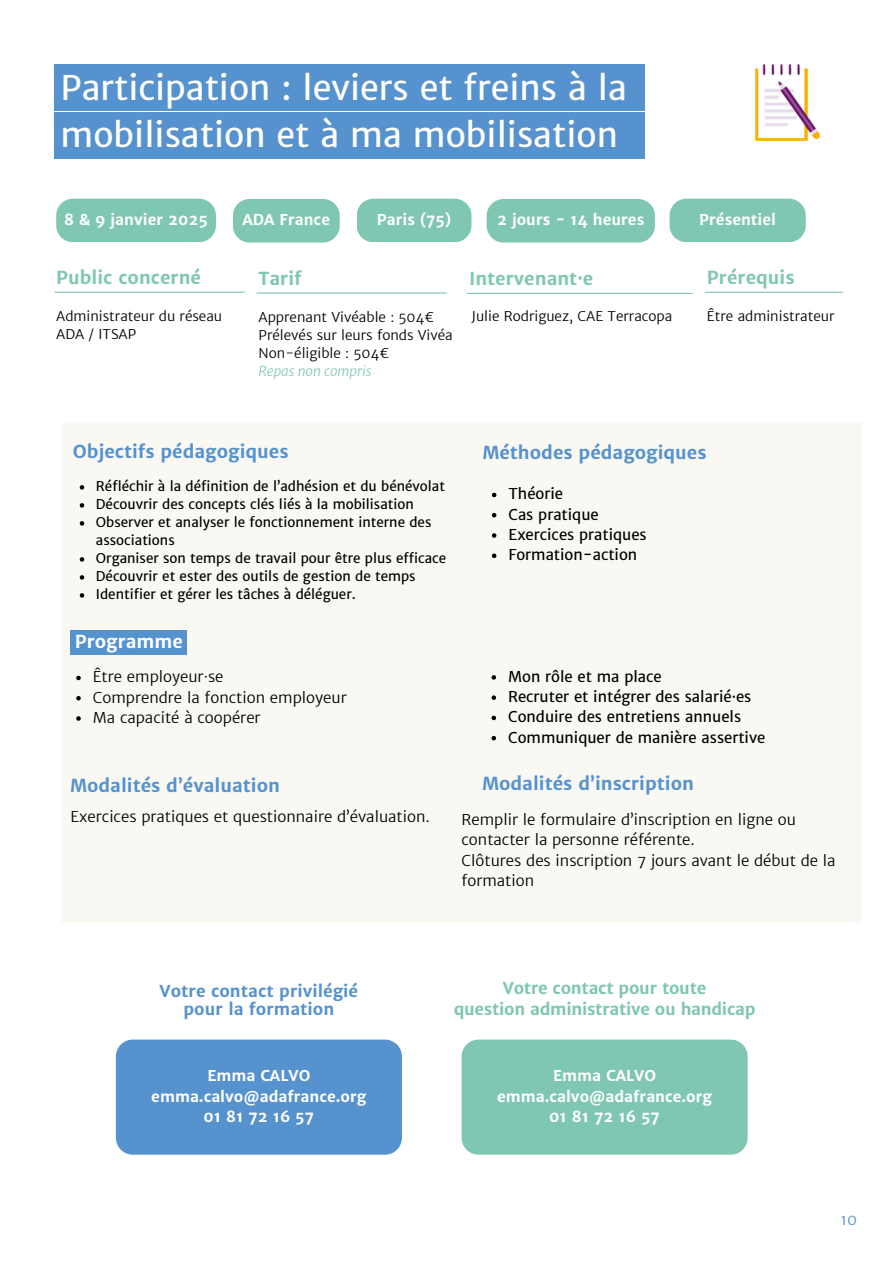
<style>
.page{position:relative;width:894px;height:1264px;background:#fff}
.page>*{position:absolute;margin:0;border:0;box-sizing:border-box;transform-origin:0 0}
.t1{font:34.05px/47.2px "Merriweather Sans";color:#fff}
.t2{font:700 18px "Merriweather Sans";color:#5692ce}
.t3{font:700 18px "Merriweather Sans";color:#7fc7b2}
.t4{font:700 18px "Merriweather Sans";color:#fff}
.t5{font:700 16.5px/20.2px "Merriweather Sans";letter-spacing:-.015em;color:#7fc7b2;text-align:center}
.t6{font:700 16.5px/18px "Merriweather Sans";color:#5692ce;text-align:center}
.t7{font:300 15px/20.2px "Merriweather Sans";color:#000}
.t8{font:15px "Merriweather Sans";color:#000}
.t9{font:700 15px/20.2px "Merriweather Sans";color:#fff;text-align:center}
.t10{font:300 15px "Merriweather Sans";color:#5692ce}
.t11{font:13.5px/18px "Merriweather Sans";color:#000}
.t12{font:300 13.5px/18px "Merriweather Sans";color:#000}
.s1{font-style:italic;color:#7fc7b2}
</style>
<div class="page">
<div style="left:54px;top:64px;width:590px;height:46px;background:#5692ce"></div>
<hr style="left:54px;top:292px;width:191px;height:1px;background:#7fc7b2">
<div style="left:62px;top:422px;width:798px;height:500px;background:#faf8f3"></div>
<div style="left:233px;top:199px;width:106px;height:43px;background:#7fc7b2"></div>
<div style="left:357px;top:199px;width:114px;height:43px;background:#7fc7b2"></div>
<div style="left:56px;top:199px;width:160px;height:43px;background:#7fc7b2"></div>
<div style="left:669px;top:199px;width:136px;height:43px;background:#7fc7b2"></div>
<hr style="left:256px;top:292px;width:190px;height:1px;background:#7fc7b2">
<div style="left:70px;top:630px;width:117px;height:24px;background:#5692ce"></div>
<div style="left:116px;top:1039px;width:286px;height:115px;background:#5692ce"></div>
<hr style="left:467px;top:293px;width:225px;height:1px;background:#7fc7b2">
<hr style="left:704px;top:292px;width:138px;height:1px;background:#7fc7b2">
<div style="left:486px;top:199px;width:168px;height:43px;background:#7fc7b2"></div>
<div style="left:461px;top:1039px;width:286px;height:115px;background:#7fc7b2"></div>
<img style="left:755px;top:64px;width:64px;height:77px">
<div style="left:54px;top:112px;width:590px;height:47px;background:#5692ce"></div>
<svg style="left:492px;top:493px;width:4px;height:4px"></svg>
<svg style="left:492px;top:513px;width:4px;height:4px"></svg>
<svg style="left:492px;top:533px;width:4px;height:5px"></svg>
<svg style="left:492px;top:553px;width:4px;height:5px"></svg>
<svg style="left:76px;top:675px;width:5px;height:5px"></svg>
<svg style="left:76px;top:696px;width:5px;height:4px"></svg>
<svg style="left:76px;top:716px;width:5px;height:4px"></svg>
<svg style="left:80px;top:485px;width:4px;height:4px"></svg>
<svg style="left:80px;top:503px;width:4px;height:4px"></svg>
<svg style="left:80px;top:521px;width:4px;height:4px"></svg>
<svg style="left:80px;top:557px;width:4px;height:4px"></svg>
<svg style="left:80px;top:575px;width:4px;height:4px"></svg>
<svg style="left:80px;top:593px;width:4px;height:4px"></svg>
<svg style="left:491px;top:675px;width:5px;height:4px"></svg>
<svg style="left:491px;top:695px;width:5px;height:5px"></svg>
<svg style="left:491px;top:715px;width:5px;height:5px"></svg>
<svg style="left:491px;top:736px;width:5px;height:4px"></svg>
<h2 class="t1" style="left:60px;top:64px;width:567px">Participation : leviers et freins à la mobilisation et à ma mobilisation</h2>
<h3 class="t9" style="left:64px;top:209px;width:145px">8 &amp; 9 janvier 2025</h3>
<h1 class="t9" style="left:242px;top:209px;width:89px">ADA France</h1>
<p class="t9" style="left:377px;top:209px;width:76px">Paris (75)</p>
<h3 class="t9" style="left:699px;top:209px;width:78px">Présentiel</h3>
<h3 class="t9" style="left:497px;top:209px;width:149px">2 jours - 14 heures</h3>
<h2 class="t3" style="left:56px;top:266px;width:146px">Public concerné</h2>
<h2 class="t12" style="left:56px;top:307px;width:167px">Administrateur du réseau<br>ADA / ITSAP</h2>
<h2 class="t3" style="left:258px;top:267px;width:45px">Tarif</h2>
<h4 class="t12" style="left:258px;top:308px;width:196px">Apprenant Vivéable : 504€<br>Prélevés sur leurs fonds Vivéa<br>Non-éligible : 504€<br><span class="s1">Repas non compris</span></h4>
<p class="t3" style="left:469px;top:267px;width:126px">Intervenant·e</p>
<p class="t3" style="left:706px;top:266px;width:89px">Prérequis</p>
<p class="t12" style="left:706px;top:307px;width:129px">Être administrateur</p>
<p class="t12" style="left:471px;top:307px;width:202px">Julie Rodriguez, CAE Terracopa</p>
<h2 class="t2" style="left:73px;top:440px;width:217px">Objectifs pédagogiques</h2>
<h4 class="t11" style="left:96px;top:477px;width:350px">Réfléchir à la définition de l’adhésion et du bénévolat</h4>
<h4 class="t11" style="left:96px;top:495px;width:319px">Découvrir des concepts clés liés à la mobilisation</h4>
<p class="t11" style="left:96px;top:513px;width:337px">Observer et analyser le fonctionnement interne des associations</p>
<p class="t11" style="left:96px;top:549px;width:352px">Organiser son temps de travail pour être plus efficace</p>
<p class="t11" style="left:96px;top:567px;width:321px">Découvrir et ester des outils de gestion de temps</p>
<p class="t11" style="left:96px;top:585px;width:261px">Identifier et gérer les tâches à déléguer.</p>
<h4 class="t4" style="left:75px;top:630px;width:110px">Programme</h4>
<p class="t7" style="left:93px;top:667px;width:132px">Être employeur·se</p>
<p class="t7" style="left:93px;top:687px;width:255px">Comprendre la fonction employeur</p>
<p class="t7" style="left:93px;top:707px;width:169px">Ma capacité à coopérer</p>
<p class="t2" style="left:70px;top:774px;width:211px">Modalités d’évaluation</p>
<h2 class="t7" style="left:70px;top:806px;width:361px">Exercices pratiques et questionnaire d’évaluation.</h2>
<h4 class="t2" style="left:483px;top:441px;width:225px">Méthodes pédagogiques</h4>
<p class="t8" style="left:508px;top:485px;width:56px">Théorie</p>
<p class="t8" style="left:508px;top:505px;width:92px">Cas pratique</p>
<p class="t8" style="left:508px;top:525px;width:140px">Exercices pratiques</p>
<p class="t8" style="left:508px;top:545px;width:130px">Formation-action</p>
<h2 class="t8" style="left:508px;top:667px;width:155px">Mon rôle et ma place</h2>
<h3 class="t8" style="left:508px;top:687px;width:245px">Recruter et intégrer des salarié·es</h3>
<h2 class="t8" style="left:508px;top:707px;width:234px">Conduire des entretiens annuels</h2>
<h3 class="t8" style="left:508px;top:728px;width:259px">Communiquer de manière assertive</h3>
<h2 class="t2" style="left:482px;top:772px;width:213px">Modalités d’inscription</h2>
<p class="t7" style="left:461px;top:809px;width:375px">Remplir le formulaire d’inscription en ligne ou contacter la personne référente.<br>Clôtures des inscription 7 jours avant le début de la formation</p>
<p class="t6" style="left:159px;top:982px;width:200px">Votre contact privilégié pour la formation</p>
<p class="t5" style="left:453px;top:978px;width:303px">Votre contact pour toute<br>question administrative ou handicap</p>
<h3 class="t9" style="left:151px;top:1065px;width:217px">Emma CALVO emma.calvo@adafrance.org<br>01 81 72 16 57</h3>
<h3 class="t9" style="left:497px;top:1065px;width:217px">Emma CALVO emma.calvo@adafrance.org<br>01 81 72 16 57</h3>
<h2 class="t10" style="left:840px;top:1210px;width:18px">10</h2>
</div>
